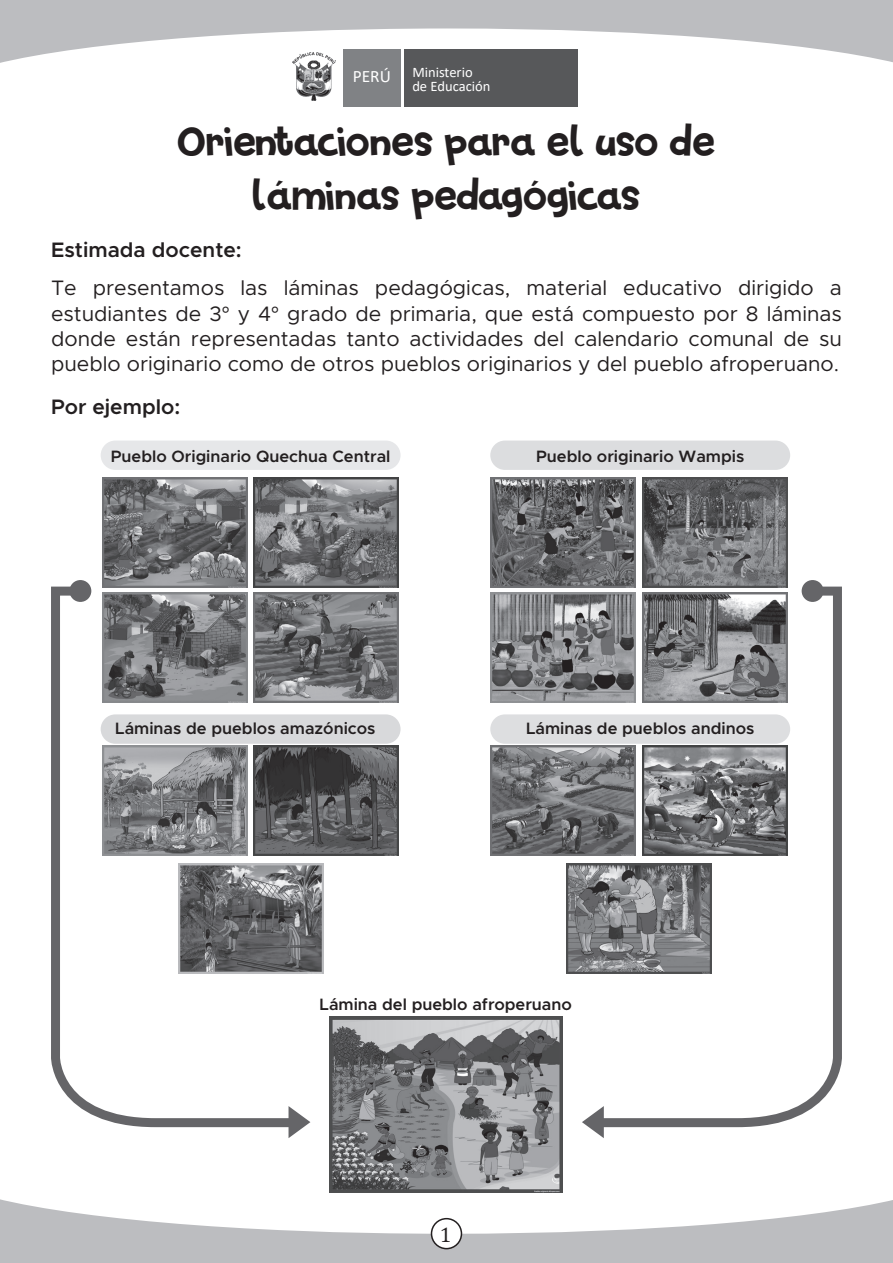
<style>
.page{position:relative;width:893px;height:1263px;background:#fff}
.page>*{position:absolute;margin:0;border:0;box-sizing:border-box;transform-origin:0 0}
.t1{font:45px/54px "Glitter Candy";letter-spacing:-.01em;color:#231f20;text-align:center}
.t2{font:21px/25.2px "Metropolis";color:#231f20;text-align:justify}
.t3{font:600 21px "Metropolis";color:#231f20}
.t4{font:21px "Cambria";color:#231f20}
.t5{font:17.4px "Calibri";color:#fff}
.t6{font:600 16.5px "Metropolis";color:#231f20}
.t7{font:14.55px "Calibri";color:#fff}
.s1{font-family:"Cambria"}
</style>
<div class="page">
<div style="left:101px;top:441px;width:300px;height:29px;background:#e6e7e9;border-radius:15px"></div>
<div style="left:101px;top:714px;width:300px;height:30px;background:#d8d9db;border-radius:15px"></div>
<div style="left:490px;top:441px;width:300px;height:29px;background:#dcdddf;border-radius:15px"></div>
<div style="left:490px;top:714px;width:300px;height:30px;background:#dddee0;border-radius:15px"></div>
<div style="left:343px;top:49px;width:58px;height:58px;background:#808285"></div>
<div style="left:404px;top:49px;width:174px;height:58px;background:#57585a"></div>
<img style="left:296px;top:68px;width:36px;height:33px">
<img style="left:102px;top:478px;width:145px;height:104px">
<img style="left:491px;top:478px;width:145px;height:110px">
<img style="left:491px;top:746px;width:93px;height:109px">
<img style="left:311px;top:863px;width:12px;height:110px">
<img style="left:567px;top:863px;width:17px;height:110px">
<img style="left:329px;top:1016px;width:233px;height:177px">
<img style="left:491px;top:593px;width:93px;height:109px">
<img style="left:253px;top:478px;width:145px;height:110px">
<img style="left:642px;top:478px;width:145px;height:104px">
<img style="left:311px;top:746px;width:87px;height:109px">
<img style="left:311px;top:593px;width:87px;height:109px">
<svg style="left:51px;top:582px;width:260px;height:550px"></svg>
<svg style="left:584px;top:582px;width:258px;height:546px"></svg>
<div style="left:69px;top:580px;width:22px;height:22px;background:#656568;border-radius:50%"></div>
<div style="left:802px;top:580px;width:21px;height:22px;background:#656568;border-radius:50%"></div>
<svg style="left:289px;top:1106px;width:21px;height:32px"></svg>
<svg style="left:582px;top:1106px;width:22px;height:32px"></svg>
<svg style="left:0;top:1199px;width:893px;height:64px;fill:#bcbdc0"></svg>
<svg style="left:0;top:0;width:893px;height:68px;fill:#bcbdc0"></svg>
<div style="left:431px;top:1219px;width:30px;height:29px;background:#fff;border-radius:50%"></div>
<div style="left:431px;top:1218px;width:31px;height:31px;border:2px solid #231f20;border-radius:50%"></div>
<p class="t5" style="left:353px;top:64px;width:40px">PERÚ</p>
<p class="t7" style="left:412px;top:63px;width:62px">Ministerio</p>
<p class="t7" style="left:412px;top:76px;width:80px">de Educación</p>
<p class="t1" style="left:177px;top:112px;width:540px">Orientaciones para el uso de láminas pedagógicas</p>
<p class="t3" style="left:51px;top:237px;width:192px">Estimada docente:</p>
<p class="t2" style="left:51px;top:275px;width:792px">Te presentamos las láminas pedagógicas, material educativo dirigido a estudiantes de 3<span class="s1">°</span> y 4<span class="s1">°</span> grado de primaria, que está compuesto por 8 láminas donde están representadas tanto actividades del calendario comunal de su pueblo originario como de otros pueblos originarios y del pueblo afroperuano.</p>
<p class="t3" style="left:51px;top:394px;width:131px">Por ejemplo:</p>
<p class="t6" style="left:111px;top:446px;width:281px">Pueblo Originario Quechua Central</p>
<p class="t6" style="left:536px;top:446px;width:210px">Pueblo originario Wampis</p>
<p class="t6" style="left:115px;top:718px;width:262px">Láminas de pueblos amazónicos</p>
<p class="t6" style="left:526px;top:718px;width:230px">Láminas de pueblos andinos</p>
<p class="t6" style="left:320px;top:994px;width:254px">Lámina del pueblo afroperuano</p>
<p class="t4" style="left:440px;top:1222px;width:13px">1</p>
</div>
